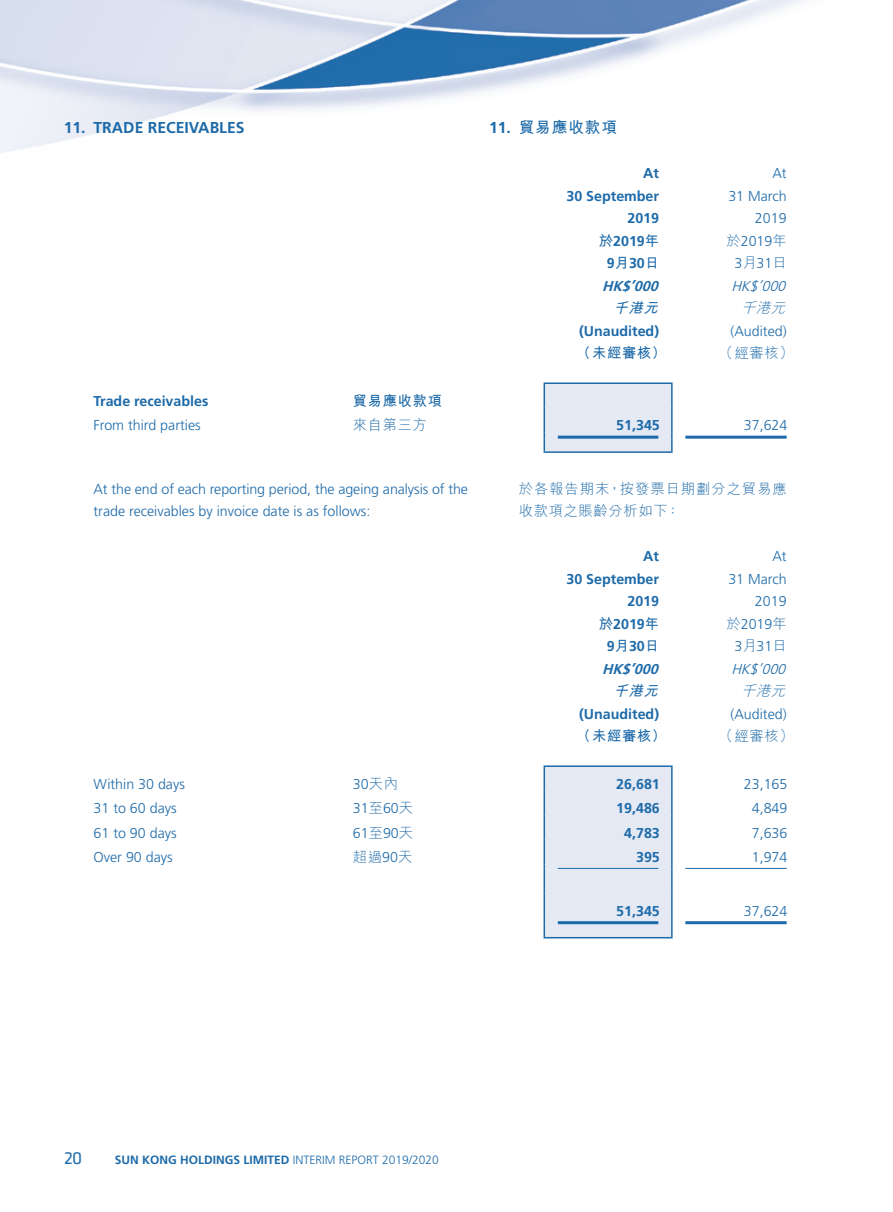
<style>
.page{position:relative;width:893px;height:1212px;background:#fff}
.page>*{position:absolute;margin:0;border:0;box-sizing:border-box;transform-origin:0 0}
.t1{font:18px "Klavika Regular TF";color:#1d6aa9}
.Heading_1{font:700 15.75px "Frutiger LT Std";color:#1d6aa9}
.C_Heading_1{font:700 15.75px "M Hei HK";letter-spacing:.05em;color:#1d6aa9}
.Body_Text{font:300 14.25px/22.5px "Frutiger LT Std";color:#1d6aa9}
.Body_Text-2{font:700 14.25px "Frutiger LT Std";color:#1d6aa9}
.C_Body_Text{font:300 14.25px/22.5px "M Hei HK";letter-spacing:.07em;color:#1d6aa9}
.Body_Text-3{font:300 14.25px "M Hei HK";letter-spacing:.05em;color:#1d6aa9}
.Body_Text-4{font:700 14.25px "M Hei HK";letter-spacing:.05em;color:#1d6aa9}
.Body_Text-5{font:italic 700 14.25px "Frutiger LT Std";color:#1d6aa9}
.Body_Text-6{font:italic 300 14.25px "Frutiger LT Std";color:#1d6aa9}
.Body_Text-7{font:italic 700 14.25px "M Hei HK";color:#1d6aa9}
.Body_Text-8{font:italic 300 14.25px "M Hei HK";color:#1d6aa9}
.t2{font:700 12px "Frutiger LT Std";color:#1d6aa9}
.s1{font-family:"Frutiger LT Std"}
.s2{font-family:"M Hei HK"}
.s3{font-weight:300}
</style>
<div class="page">
<img style="left:0;top:0;width:805px;height:939px">
<hr style="left:544px;top:382px;width:129px;height:2px;background:#1d6aa9">
<div style="left:544px;top:383px;width:129px;height:68px;background:#e4e9f3"></div>
<hr style="left:544px;top:451px;width:129px;height:2px;background:#1d6aa9">
<hr style="left:558px;top:436px;width:100px;height:3px;background:#1d6aa9">
<hr style="left:685px;top:436px;width:102px;height:3px;background:#1d6aa9">
<hr style="left:544px;top:765px;width:129px;height:2px;background:#1d6aa9">
<div style="left:544px;top:766px;width:129px;height:171px;background:#e4e9f3"></div>
<hr style="left:544px;top:937px;width:129px;height:1px;background:#1d6aa9">
<hr style="left:558px;top:868px;width:100px;height:1px;background:#1d6aa9">
<hr style="left:685px;top:868px;width:102px;height:1px;background:#1d6aa9">
<hr style="left:558px;top:921px;width:100px;height:3px;background:#1d6aa9">
<hr style="left:685px;top:921px;width:102px;height:3px;background:#1d6aa9">
<p class="Heading_1" style="left:64px;top:118px;width:182px">11. TRADE RECEIVABLES</p>
<p class="C_Heading_1" style="left:489px;top:116px;width:130px"><span class="s1">11.</span> 貿易應收款項</p>
<p class="Body_Text-2" style="left:643px;top:165px;width:17px">At</p>
<p class="Body_Text-2" style="left:566px;top:187px;width:94px">30 September</p>
<p class="Body_Text-2" style="left:627px;top:210px;width:33px">2019</p>
<p class="Body_Text-2" style="left:599px;top:232px;width:62px"><span class="s2">於</span>2019<span class="s2">年</span></p>
<p class="Body_Text-2" style="left:607px;top:255px;width:54px">9<span class="s2">月</span>30<span class="s2">日</span></p>
<p class="Body_Text" style="left:772px;top:162px;width:16px">At</p>
<p class="Body_Text" style="left:728px;top:185px;width:60px">31 March</p>
<p class="Body_Text" style="left:755px;top:207px;width:33px">2019</p>
<p class="Body_Text" style="left:726px;top:230px;width:62px"><span class="s2">於</span>2019<span class="s2">年</span></p>
<p class="Body_Text" style="left:734px;top:252px;width:54px">3<span class="s2">月</span>31<span class="s2">日</span></p>
<p class="Body_Text-5" style="left:602px;top:277px;width:61px">HK$’000</p>
<p class="Body_Text-6" style="left:731px;top:278px;width:60px">HK$’000</p>
<p class="Body_Text-7" style="left:613px;top:298px;width:51px">千港元</p>
<p class="Body_Text-8" style="left:741px;top:301px;width:49px">千港元</p>
<p class="Body_Text-2" style="left:579px;top:322px;width:81px">(Unaudited)</p>
<p class="Body_Text" style="left:730px;top:320px;width:58px">(Audited)</p>
<p class="Body_Text-4" style="left:576px;top:343px;width:91px">（未經審核）</p>
<p class="Body_Text-3" style="left:719px;top:346px;width:76px">（經審核）</p>
<p class="Body_Text-2" style="left:94px;top:393px;width:116px">Trade receivables</p>
<p class="Body_Text-4" style="left:353px;top:390px;width:91px">貿易應收款項</p>
<p class="Body_Text" style="left:94px;top:414px;width:109px">From third parties</p>
<p class="Body_Text-3" style="left:353px;top:418px;width:76px">來自第三方</p>
<p class="Body_Text-2" style="left:616px;top:417px;width:45px">51,345</p>
<p class="Body_Text" style="left:744px;top:414px;width:45px">37,624</p>
<p class="Body_Text" style="left:94px;top:478px;width:376px">At the end of each reporting period, the ageing analysis of the trade receivables by invoice date is as follows:</p>
<p class="C_Body_Text" style="left:519px;top:477px;width:269px">於各報告期末，按發票日期劃分之貿易應收款項之賬齡分析如下：</p>
<p class="Body_Text-2" style="left:643px;top:548px;width:17px">At</p>
<p class="Body_Text-2" style="left:566px;top:570px;width:94px">30 September</p>
<p class="Body_Text-2" style="left:627px;top:593px;width:33px">2019</p>
<p class="Body_Text-2" style="left:599px;top:615px;width:62px"><span class="s2">於</span>2019<span class="s2">年</span></p>
<p class="Body_Text-2" style="left:607px;top:638px;width:54px">9<span class="s2">月</span>30<span class="s2">日</span></p>
<p class="Body_Text" style="left:772px;top:545px;width:16px">At</p>
<p class="Body_Text" style="left:728px;top:568px;width:60px">31 March</p>
<p class="Body_Text" style="left:755px;top:590px;width:33px">2019</p>
<p class="Body_Text" style="left:726px;top:613px;width:62px"><span class="s2">於</span>2019<span class="s2">年</span></p>
<p class="Body_Text" style="left:734px;top:635px;width:54px">3<span class="s2">月</span>31<span class="s2">日</span></p>
<p class="Body_Text-5" style="left:602px;top:660px;width:61px">HK$’000</p>
<p class="Body_Text-6" style="left:731px;top:661px;width:60px">HK$’000</p>
<p class="Body_Text-7" style="left:613px;top:680px;width:51px">千港元</p>
<p class="Body_Text-8" style="left:741px;top:684px;width:49px">千港元</p>
<p class="Body_Text-2" style="left:579px;top:705px;width:81px">(Unaudited)</p>
<p class="Body_Text" style="left:730px;top:703px;width:58px">(Audited)</p>
<p class="Body_Text-4" style="left:576px;top:725px;width:91px">（未經審核）</p>
<p class="Body_Text-3" style="left:719px;top:729px;width:76px">（經審核）</p>
<p class="Body_Text" style="left:94px;top:773px;width:93px">Within 30 days</p>
<p class="Body_Text" style="left:353px;top:773px;width:47px">30<span class="s2">天內</span></p>
<p class="Body_Text-2" style="left:616px;top:775px;width:45px">26,681</p>
<p class="Body_Text" style="left:744px;top:773px;width:45px">23,165</p>
<p class="Body_Text" style="left:94px;top:797px;width:85px">31 to 60 days</p>
<p class="Body_Text" style="left:353px;top:797px;width:62px">31<span class="s2">至</span>60<span class="s2">天</span></p>
<p class="Body_Text-2" style="left:616px;top:800px;width:45px">19,486</p>
<p class="Body_Text" style="left:752px;top:797px;width:37px">4,849</p>
<p class="Body_Text" style="left:94px;top:822px;width:85px">61 to 90 days</p>
<p class="Body_Text" style="left:353px;top:822px;width:62px">61<span class="s2">至</span>90<span class="s2">天</span></p>
<p class="Body_Text-2" style="left:624px;top:825px;width:37px">4,783</p>
<p class="Body_Text" style="left:752px;top:822px;width:37px">7,636</p>
<p class="Body_Text" style="left:94px;top:846px;width:81px">Over 90 days</p>
<p class="Body_Text-3" style="left:353px;top:850px;width:61px">超過<span class="s1">90</span>天</p>
<p class="Body_Text-2" style="left:636px;top:849px;width:25px">395</p>
<p class="Body_Text" style="left:752px;top:846px;width:37px">1,974</p>
<p class="t1" style="left:64px;top:1148px;width:20px">20</p>
<p class="t2" style="left:115px;top:1152px;width:326px">SUN KONG HOLDINGS LIMITED <span class="s3">INTERIM REPORT 2019/2020</span></p>
<p class="Body_Text-2" style="left:616px;top:903px;width:45px">51,345</p>
<p class="Body_Text" style="left:744px;top:900px;width:45px">37,624</p>
</div>
